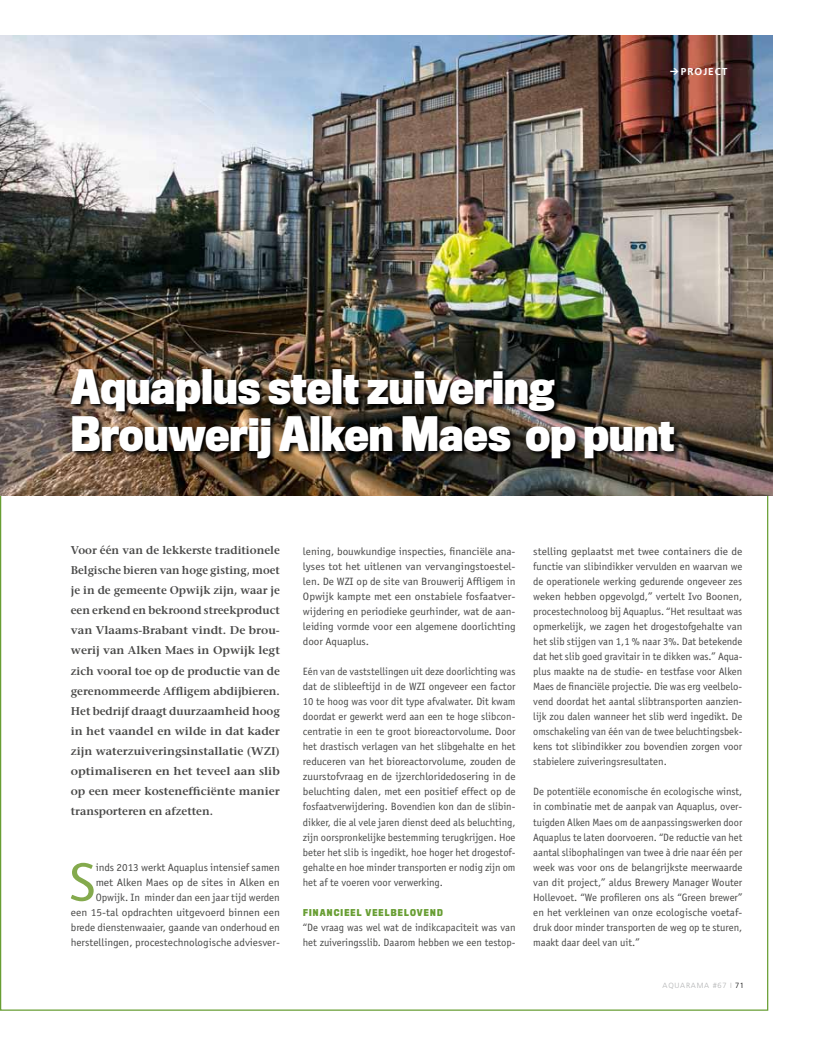
<style>
.page{position:relative;width:815px;height:1053px;background:#fff}
.page>*{position:absolute;margin:0;border:0;box-sizing:border-box;transform-origin:0 0}
.t1{font:54px "Officina Sans LT";color:#84aa4d;scale:1.05 1}
.t2{font:700 43.75px/46.2px "Titling Gothic FB Cond";color:#fff}
.t3{font:600 11.25px/20px "Stone Serif LT";color:#494948;text-align:justify}
.t4{font:10.62px/15px "Officina Sans LT";color:#494948;text-align:justify}
.t5{font:10.62px/15px "Officina Sans LT";color:#494948;text-align:justify;scale:1.08 1}
.t6{font:10.62px/15px "Officina Sans LT";color:#494948;text-align:right;scale:1.05 1}
.t7{font:700 10px "Frutiger LT";letter-spacing:.1em;color:#fff}
.t8{font:700 8.75px "Titling Gothic FB Cond";letter-spacing:.135em;color:#689e33}
.t9{font:300 7.5px "Frutiger LT";letter-spacing:.1em;color:#b1b2b3}
.s1{font-family:"DIN Cond Bold Expert";font-weight:400;font-size:12.5px}
.s2{color:#000}
</style>
<div class="page">
<img style="left:0;top:35px;width:772px;height:460px">
<img style="left:70px;top:368px;width:610px;height:96px">
<p class="t7" style="left:670px;top:66px;width:59px"><span class="s1">w</span> PROJECT</p>
<h2 class="t2" style="left:71px;top:363px;width:605px">Aquaplus stelt zuivering<br>Brouwerij Alken Maes op punt</h2>
<p class="t3" style="left:71px;top:540px;width:211px">Voor één van de lekkerste traditionele Belgische bieren van hoge gisting, moet je in de gemeente Opwijk zijn, waar je een erkend en bekroond streekproduct van Vlaams-Brabant vindt. De brou&shy;werij van Alken Maes in Opwijk legt zich vooral toe op de productie van de gerenommeerde Affligem abdijbieren.<br>Het bedrijf draagt duurzaamheid hoog in het vaandel en wilde in dat kader zijn waterzuiveringsinstallatie (WZI) optimaliseren en het teveel aan slib op een meer kostenefficiënte manier transporteren en afzetten.</p>
<h1 class="t1" style="left:70px;top:850px;width:26px">S</h1>
<p class="t6" style="left:71px;top:859px;width:201px">inds 2013 werkt Aquaplus intensief samen<br>met Alken Maes op de sites in Alken en Opwijk. In minder dan een jaar tijd werden<br>een 15-tal opdrachten uitgevoerd binnen een brede dienstenwaaier, gaande van onderhoud en herstellingen, procestechnologische adviesver-</p>
<p class="t6" style="left:303px;top:544px;width:204px;text-align:justify">lening, bouwkundige inspecties, financiële ana&shy;lyses tot het uitlenen van vervangingstoestel&shy;len. De WZI op de site van Brouwerij Affligem in Opwijk kampte met een onstabiele fosfaatver&shy;wijdering en periodieke geurhinder, wat de aan&shy;leiding vormde voor een algemene doorlichting door Aquaplus.</p>
<p class="t4" style="left:303px;top:664px;width:214px">Eén van de vaststellingen uit deze doorlichting was dat de slibleeftijd in de WZI ongeveer een factor 10 te hoog was voor dit type afvalwater. Dit kwam doordat er gewerkt werd aan een te hoge slibcon&shy;centratie in een te groot bioreactorvolume. Door het drastisch verlagen van het slibgehalte en het reduceren van het bioreactorvolume, zouden de zuurstofvraag en de ijzerchloridedosering in de beluchting dalen, met een positief effect op de fosfaatverwijdering. Bovendien kon dan de slibin&shy;dikker, die al vele jaren dienst deed als beluchting, zijn oorspronkelijke bestemming terugkrijgen. Hoe beter het slib is ingedikt, hoe hoger het drogestof&shy;gehalte en hoe minder transporten er nodig zijn om het af te voeren voor verwerking.</p>
<p class="t8" style="left:303px;top:906px;width:141px">Financieel veelbelovend</p>
<p class="t4" style="left:303px;top:919px;width:214px">“De vraag was wel wat de indikcapaciteit was van het zuiveringsslib. Daarom hebben we een testop-</p>
<p class="t5" style="left:533px;top:544px;width:195px">stelling geplaatst met twee containers die de functie van slibindikker vervulden en waarvan we de operationele werking gedurende ongeveer zes weken hebben opgevolgd,” vertelt Ivo Boonen, procestechnoloog bij Aquaplus. “Het resultaat was opmerkelijk, we zagen het drogestofgehalte van het slib stijgen van 1,1 % naar 3%. Dat betekende dat het slib goed gravitair in te dikken was.” Aqua&shy;plus maakte na de studie- en testfase voor Alken Maes de financiële projectie. Die was erg veelbelo&shy;vend doordat het aantal slibtransporten aanzien&shy;lijk zou dalen wanneer het slib werd ingedikt. De omschakeling van één van de twee beluchtingsbek&shy;kens tot slibindikker zou bovendien zorgen voor stabielere zuiveringsresultaten.</p>
<p class="t4" style="left:533px;top:784px;width:211px">De potentiële economische én ecologische winst, in combinatie met de aanpak van Aquaplus, over&shy;tuigden Alken Maes om de aanpassingswerken door Aquaplus te laten doorvoeren. “De reductie van het aantal slibophalingen van twee à drie naar één per week was voor ons de belangrijkste meerwaarde van dit project,” aldus Brewery Manager Wouter Hollevoet. “We profileren ons als “Green brewer” en het verkleinen van onze ecologische voetaf&shy;druk door minder transporten de weg op te sturen, maakt daar deel van uit.”</p>
<p class="t9" style="left:663px;top:980px;width:83px">AQUARAMA #67 I <span class="s2">71</span></p>
</div>
